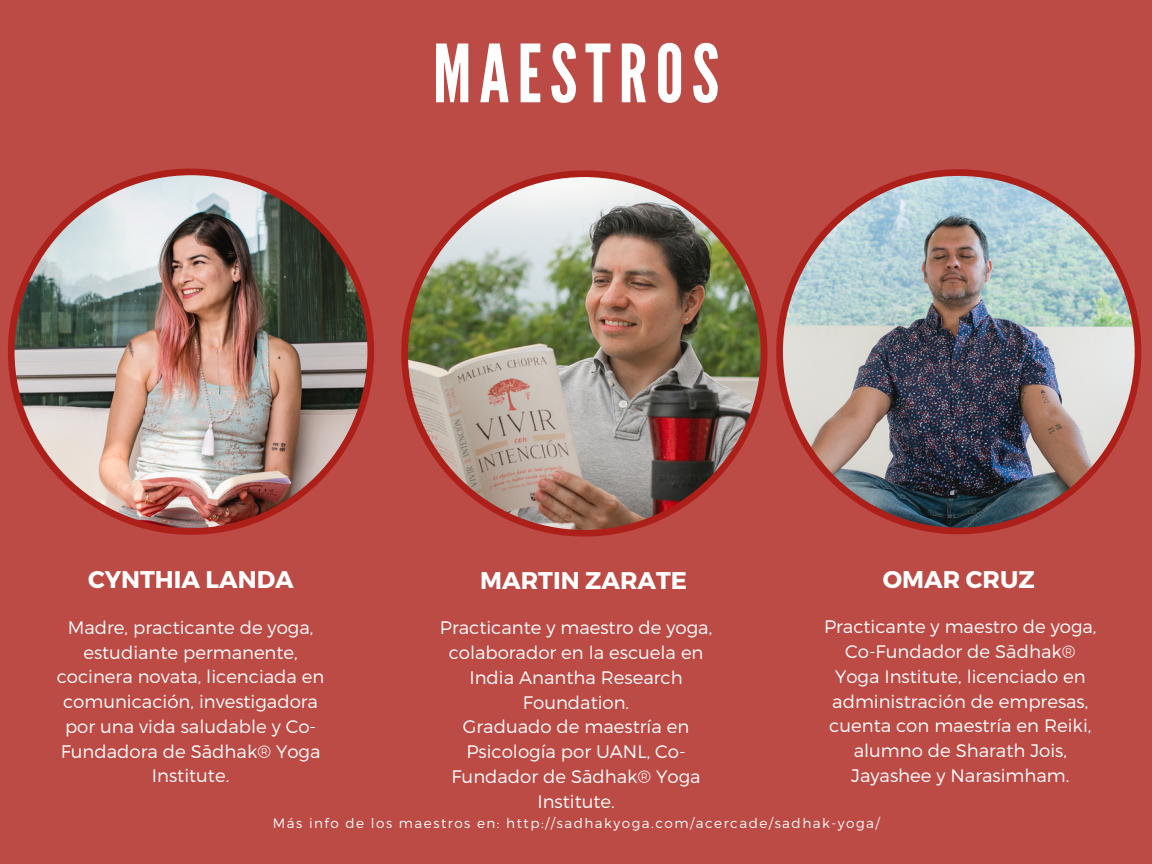
<style>
.page{position:relative;width:1152px;height:864px;background:#bc4a45}
.page>*{position:absolute;margin:0;border:0;box-sizing:border-box;transform-origin:0 0}
.t1{font:79.95px "League Gothic";letter-spacing:.1em;color:#fff}
.t2{font:700 24.15px "Montserrat";color:#fff}
.t3{font:300 18.15px/24.8px "Montserrat";color:#fff;text-align:center}
.t4{font:300 13.65px "Montserrat";letter-spacing:.11em;color:#fff}
</style>
<div class="page">
<img style="left:401px;top:170px;width:366px;height:367px">
<img style="left:776px;top:169px;width:365px;height:365px">
<img style="left:8px;top:169px;width:366px;height:366px">
<h1 class="t1" style="left:433px;top:28px;width:288px">MAESTROS</h1>
<h2 class="t2" style="left:88px;top:564px;width:207px">CYNTHIA LANDA</h2>
<h2 class="t2" style="left:480px;top:565px;width:208px">MARTIN ZARATE</h2>
<h2 class="t2" style="left:883px;top:564px;width:153px">OMAR CRUZ</h2>
<p class="t3" style="left:57px;top:614px;width:269px">Madre, practicante de yoga, estudiante permanente, cocinera novata, licenciada en comunicación, investigadora por una vida saludable y Co-<br>Fundadora de Sādhak® Yoga<br>Institute.</p>
<p class="t3" style="left:440px;top:615px;width:274px">Practicante y maestro de yoga, colaborador en la escuela en<br>India Anantha Research<br>Foundation.<br>Graduado de maestría en<br>Psicología por UANL, Co-<br>Fundador de Sādhak® Yoga<br>Institute.</p>
<p class="t3" style="left:824px;top:614px;width:274px">Practicante y maestro de yoga,<br>Co-Fundador de Sādhak®<br>Yoga Institute, licenciado en administración de empresas, cuenta con maestría en Reiki, alumno de Sharath Jois,<br>Jayashee y Narasimham.</p>
<p class="t4" style="left:273px;top:814px;width:608px">Más info de los maestros en: http://sadhakyoga.com/acercade/sadhak-yoga/</p>
</div>
